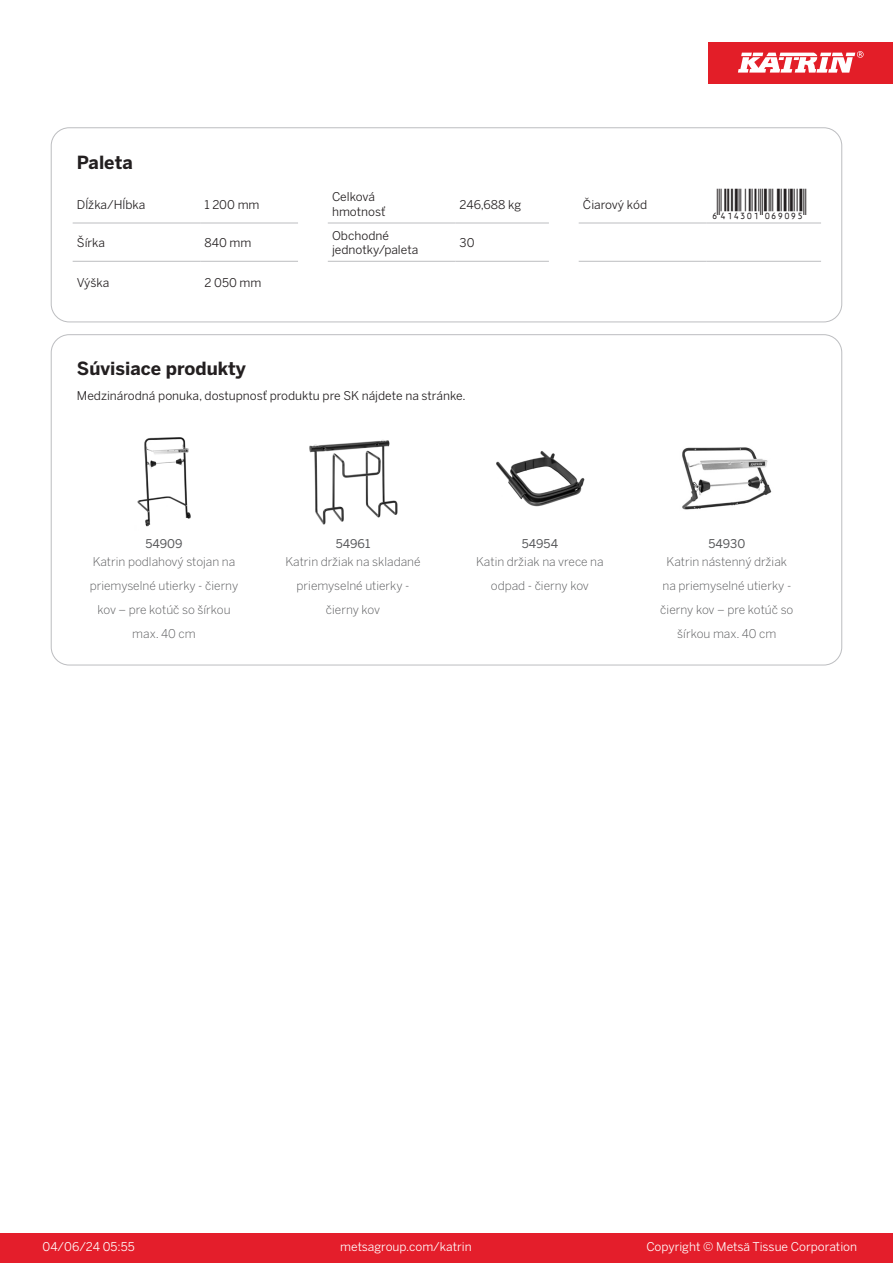
<style>
.page{position:relative;width:893px;height:1263px;background:#fff}
.page>*{position:absolute;margin:0;border:0;box-sizing:border-box;transform-origin:0 0}
.T_EAN{font:30px "Viisas EAN Matala";color:#231f20}
.T_TableHeader{font:700 18px "Benton Sans";color:#231f20}
.T_RelatedName{font:300 12px/24px "Benton Sans";color:#57585a;text-align:center}
.T_TableBody{font:12px "Benton Sans";color:#231f20}
.t1{font:12px "Benton Sans";color:#fff}
.T_RelatedCode{font:12px "Benton Sans";color:#57585a}
</style>
<div class="page">
<div style="left:0;top:1233px;width:893px;height:30px;background:#e41e2b"></div>
<div style="left:708px;top:43px;width:185px;height:41px;background:#e31e28"></div>
<svg style="left:738px;top:51px;width:126px;height:22px"></svg>
<hr style="left:73px;top:223px;width:127px;height:1px;background:#bcbdc0">
<hr style="left:200px;top:223px;width:98px;height:1px;background:#bcbdc0">
<hr style="left:328px;top:223px;width:127px;height:1px;background:#bcbdc0">
<hr style="left:455px;top:223px;width:94px;height:1px;background:#bcbdc0">
<hr style="left:579px;top:223px;width:127px;height:1px;background:#bcbdc0">
<hr style="left:706px;top:223px;width:115px;height:1px;background:#bcbdc0">
<hr style="left:73px;top:261px;width:127px;height:1px;background:#bcbdc0">
<hr style="left:200px;top:261px;width:98px;height:1px;background:#bcbdc0">
<hr style="left:328px;top:261px;width:127px;height:1px;background:#bcbdc0">
<hr style="left:455px;top:261px;width:94px;height:1px;background:#bcbdc0">
<hr style="left:579px;top:261px;width:127px;height:1px;background:#bcbdc0">
<hr style="left:706px;top:261px;width:115px;height:1px;background:#bcbdc0">
<div style="left:51px;top:128px;width:791px;height:194px;border:1px solid #bcbdc0;border-radius:18px"></div>
<img style="left:137px;top:437px;width:54px;height:90px">
<img style="left:309px;top:440px;width:89px;height:85px">
<img style="left:496px;top:451px;width:89px;height:56px">
<img style="left:682px;top:447px;width:90px;height:63px">
<p class="T_TableHeader" style="left:77px;top:151px;width:57px">Paleta</p>
<p class="T_TableBody" style="left:77px;top:197px;width:70px">Dĺžka/Hĺbka</p>
<p class="T_TableBody" style="left:204px;top:197px;width:57px">1 200 mm</p>
<p class="T_TableBody" style="left:77px;top:235px;width:30px">Šírka</p>
<p class="T_TableBody" style="left:204px;top:235px;width:49px">840 mm</p>
<p class="T_TableBody" style="left:77px;top:276px;width:34px">Výška</p>
<p class="T_TableBody" style="left:204px;top:276px;width:59px">2 050 mm</p>
<p class="T_TableBody" style="left:332px;top:190px;width:44px">Celková</p>
<p class="T_TableBody" style="left:332px;top:204px;width:55px">hmotnosť</p>
<p class="T_TableBody" style="left:332px;top:228px;width:58px">Obchodné</p>
<p class="T_TableBody" style="left:332px;top:243px;width:88px">jednotky/paleta</p>
<p class="T_TableBody" style="left:460px;top:197px;width:63px">246,688 kg</p>
<p class="T_TableBody" style="left:583px;top:197px;width:66px">Čiarový kód</p>
<p class="T_EAN" style="left:710px;top:188px;width:97px">*6414301069095*</p>
<p class="T_TableBody" style="left:460px;top:235px;width:16px">30</p>
<p class="T_TableHeader" style="left:77px;top:357px;width:171px">Súvisiace produkty</p>
<p class="T_TableBody" style="left:77px;top:388px;width:390px">Medzinárodná ponuka, dostupnosť produktu pre SK nájdete na stránke.</p>
<p class="T_RelatedCode" style="left:145px;top:537px;width:39px">54909</p>
<p class="T_RelatedCode" style="left:336px;top:537px;width:36px">54961</p>
<p class="T_RelatedCode" style="left:522px;top:537px;width:38px">54954</p>
<p class="T_RelatedCode" style="left:708px;top:537px;width:38px">54930</p>
<p class="T_RelatedName" style="left:90px;top:550px;width:150px">Katrin podlahový stojan na priemyselné utierky - čierny kov – pre kotúč so šírkou max. 40 cm</p>
<p class="T_RelatedName" style="left:286px;top:550px;width:136px">Katrin držiak na skladané priemyselné utierky - čierny kov</p>
<p class="T_RelatedName" style="left:476px;top:550px;width:129px">Katin držiak na vrece na odpad - čierny kov</p>
<p class="T_RelatedName" style="left:660px;top:550px;width:135px">Katrin nástenný držiak na priemyselné utierky - čierny kov – pre kotúč so šírkou max. 40 cm</p>
<p class="t1" style="left:43px;top:1239px;width:94px">04/06/24 05:55</p>
<p class="t1" style="left:340px;top:1239px;width:133px">metsagroup.com/katrin</p>
<p class="t1" style="left:646px;top:1239px;width:212px">Copyright © Metsä Tissue Corporation</p>
</div>
